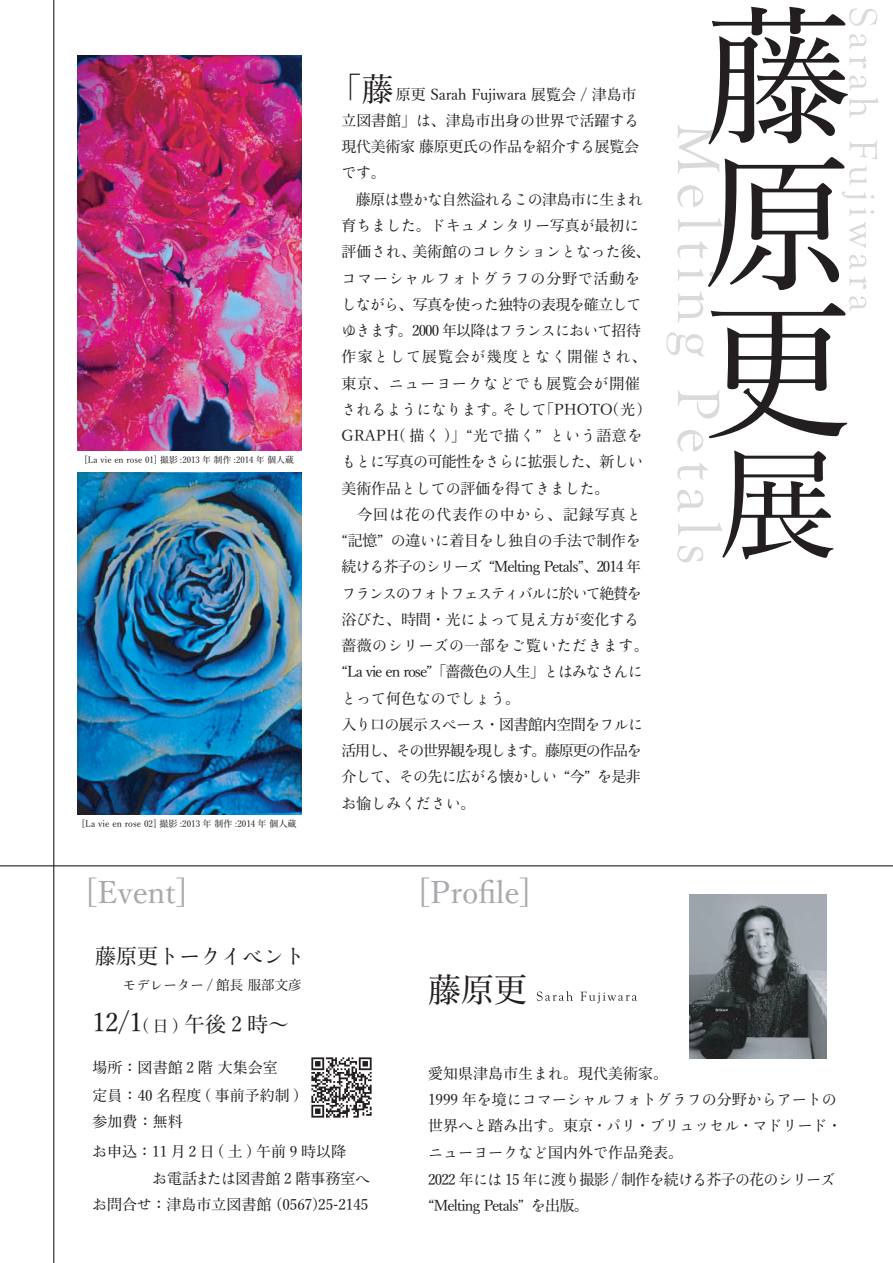
<style>
.page{position:relative;width:893px;height:1263px;background:#fff}
.page>*{position:absolute;margin:0;border:0;box-sizing:border-box;transform-origin:0 0}
.t1{font:500 33px "Yu Min 36 p Kn";color:#231f20}
.t2{font:500 32.1px "Yu Min 36 p Kn";color:#231f20}
.t3{font:500 31.05px "Yu Min 36 p Kn";color:#a8a9ad}
.t4{font:500 21px "Yu Min 36 p Kn";color:#231f20}
.t5{font:500 15px/26.2px "Yu Min 36 p Kn";letter-spacing:-.01em;color:#231f20}
.t6{font:500 15px/26.2px "Yu Min 36 p Kn";letter-spacing:-.05em;color:#231f20}
.t7{font:500 13.5px "Yu Min 36 p Kn";color:#231f20}
.t8{font:500 9px "Yu Min 36 p Kn";color:#231f20}
.t9{font:500 8.7px "Yu Min 36 p Kn";color:#231f20}
.s1{font-size:25.95px}
.s2{font-size:16.35px}
</style>
<div class="page">
<svg style="left:666px;top:7px;width:213px;height:555px"></svg>
<img style="left:689px;top:894px;width:137px;height:165px">
<svg style="left:537px;top:991px;width:36px;height:10px"></svg>
<svg style="left:580px;top:991px;width:57px;height:12px"></svg>
<img style="left:77px;top:473px;width:224px;height:341px">
<img style="left:77px;top:56px;width:224px;height:395px">
<hr style="left:0;top:865px;width:893px;height:1px;background:#231f20">
<hr style="left:53px;top:0;width:1px;height:1263px;background:#231f20">
<img style="left:311px;top:1057px;width:61px;height:61px">
<p class="t9" style="left:85px;top:452px;width:211px">[La vie en rose 01] 撮影 :2013 年 制作 :2014 年 個人蔵</p>
<p class="t8" style="left:82px;top:816px;width:216px">[La vie en rose 02] 撮影 :2013 年 制作 :2014 年 個人蔵</p>
<h2 class="t2" style="left:330px;top:59px;width:65px">「藤</h2>
<p class="t5" style="left:342px;top:80px;width:310px">　　　 原更 Sarah Fujiwara 展覧会 / 津島市立図書館」は、津島市出身の世界で活躍する現代美術家藤原更氏の作品を紹介する展覧会です。<br>　藤原は豊かな自然溢れるこの津島市に生まれ育ちました。ドキュメンタリー写真が最初に評価され、美術館のコレクションとなった後、コマーシャルフォトグラフの分野で活動をしながら、写真を使った独特の表現を確立してゆきます。2000 年以降はフランスにおいて招待作家として展覧会が幾度となく開催され、東京、ニューヨークなどでも展覧会が開催されるようになります。そして「PHOTO(光)<br>GRAPH( 描く )」“光で描く” という語意をもとに写真の可能性をさらに拡張した、新しい美術作品としての評価を得てきました。<br>　今回は花の代表作の中から、記録写真と“記憶” の違いに着目をし独自の手法で制作を続ける芥子のシリーズ “Melting Petals”、2014 年フランスのフォトフェスティバルに於いて絶賛を浴びた、時間・光によって見え方が変化する薔薇のシリーズの一部をご覧いただきます。“La vie en rose”「薔薇色の人生」とはみなさんにとって何色なのでしょう。<br>入り口の展示スペース・図書館内空間をフルに活用し、その世界観を現します。藤原更の作品を介して、その先に広がる懐かしい “今” を是非お愉しみください。</p>
<h3 class="t3" style="left:86px;top:864px;width:104px">[Event]</h3>
<h3 class="t3" style="left:418px;top:864px;width:115px">[Profile]</h3>
<h3 class="t4" style="left:95px;top:936px;width:211px">藤原更トークイベント</h3>
<p class="t7" style="left:123px;top:972px;width:180px">モデレーター / 館長 服部文彦</p>
<h3 class="t4" style="left:93px;top:1005px;width:198px"><span class="s1">12/1</span><span class="s2">( 日 )</span> 午後 2 時～</h3>
<p class="t5" style="left:93px;top:1053px;width:186px">場所：図書館 2 階 大集会室</p>
<p class="t5" style="left:93px;top:1081px;width:208px">定員：40 名程度 ( 事前予約制 )参加費：無料</p>
<p class="t5" style="left:92px;top:1137px;width:255px">お申込：11月2日(土)午前9時以降</p>
<p class="t5" style="left:152px;top:1163px;width:220px">お電話または図書館 2 階事務室へ</p>
<p class="t5" style="left:92px;top:1190px;width:278px">お問合せ：津島市立図書館 (0567)25-2145</p>
<h1 class="t1" style="left:428px;top:960px;width:100px">藤原更</h1>
<p class="t5" style="left:428px;top:1059px;width:415px">愛知県津島市生まれ。現代美術家。<br>1999 年を境にコマーシャルフォトグラフの分野からアートの世界へと踏み出す。東京・パリ・ブリュッセル・マドリード・ニューヨークなど国内外で作品発表。</p>
<p class="t6" style="left:428px;top:1165px;width:409px">2022 年には 15 年に渡り撮影 / 制作を続ける芥子の花のシリーズ“Melting Petals” を出版。</p>
</div>
